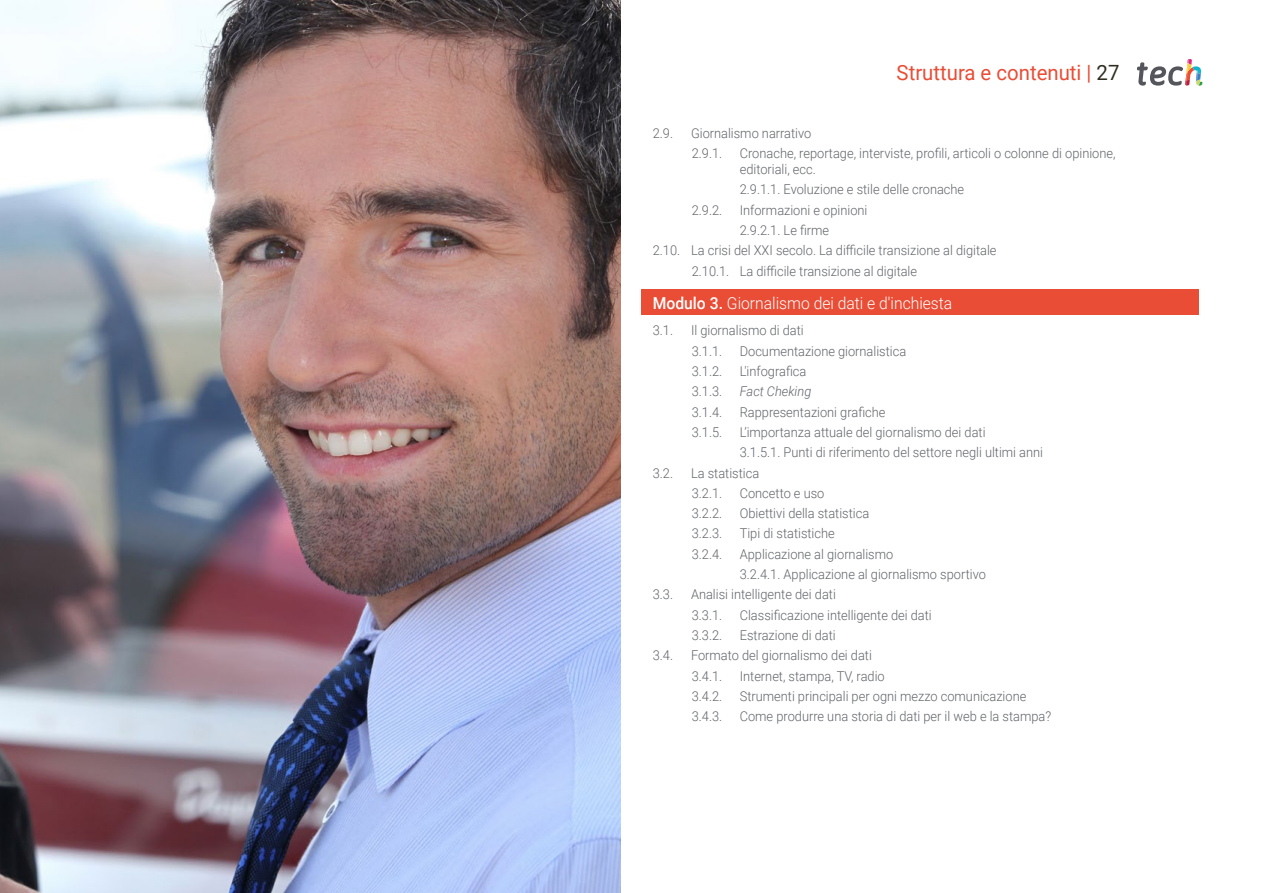
<style>
.page{position:relative;width:1263px;height:893px;background:#fff}
.page>*{position:absolute;margin:0;border:0;box-sizing:border-box;transform-origin:0 0}
.t1{font:21px "Roboto";color:#e94d35}
.t2{font:300 16.5px "Roboto";color:#fff;scale:.95 1}
.t3{font:300 13.5px/20.2px "Roboto";color:#61646a;scale:.95 1}
.t4{font:italic 300 13.5px "Roboto";color:#61646a;scale:.95 1}
.s1{color:#312e20}
.s2{font-weight:500}
</style>
<div class="page">
<img style="left:0;top:0;width:621px;height:893px">
<svg style="left:1137px;top:59px;width:65px;height:27px"></svg>
<div style="left:642px;top:290px;width:557px;height:25px;background:#e94d35"></div>
<h1 class="t1" style="left:897px;top:57px;width:224px">Struttura e contenuti | <span class="s1">27</span></h1>
<p class="t3" style="left:653px;top:122px;width:23px">2.9.</p>
<p class="t3" style="left:691px;top:122px;width:128px">Giornalismo narrativo<br>2.9.1.</p>
<p class="t3" style="left:740px;top:145px;width:397px;line-height:16px">Cronache, reportage, interviste, profili, articoli o colonne di opinione, editoriali, ecc.</p>
<p class="t3" style="left:740px;top:179px;width:238px">2.9.1.1. Evoluzione e stile delle cronache</p>
<p class="t3" style="left:692px;top:199px;width:34px">2.9.2.</p>
<p class="t3" style="left:740px;top:199px;width:136px">Informazioni e opinioni</p>
<p class="t3" style="left:740px;top:220px;width:96px">2.9.2.1. Le firme</p>
<p class="t3" style="left:653px;top:240px;width:363px">2.10. La crisi del XXI secolo. La difficile transizione al digitale</p>
<p class="t3" style="left:692px;top:260px;width:239px">2.10.1. La difficile transizione al digitale</p>
<p class="t2" style="left:653px;top:291px;width:317px"><span class="s2">Modulo 3.</span> Giornalismo dei dati e d'inchiesta</p>
<p class="t3" style="left:653px;top:320px;width:23px">3.1.</p>
<p class="t3" style="left:691px;top:320px;width:120px">Il giornalismo di dati<br>3.1.1.</p>
<p class="t3" style="left:740px;top:340px;width:177px">Documentazione giornalistica</p>
<p class="t3" style="left:692px;top:361px;width:34px">3.1.2.</p>
<p class="t3" style="left:740px;top:361px;width:72px">L'infografica</p>
<p class="t3" style="left:692px;top:381px;width:34px">3.1.3.</p>
<p class="t4" style="left:740px;top:382px;width:77px">Fact Cheking</p>
<p class="t3" style="left:692px;top:401px;width:34px">3.1.4.</p>
<p class="t3" style="left:740px;top:401px;width:155px">Rappresentazioni grafiche</p>
<p class="t3" style="left:692px;top:421px;width:34px">3.1.5.</p>
<p class="t3" style="left:740px;top:421px;width:321px">L’importanza attuale del giornalismo dei dati<br>3.1.5.1. Punti di riferimento del settore negli ultimi anni</p>
<p class="t3" style="left:653px;top:462px;width:23px">3.2.</p>
<p class="t3" style="left:691px;top:462px;width:73px">La statistica<br>3.2.1.</p>
<p class="t3" style="left:740px;top:482px;width:91px">Concetto e uso</p>
<p class="t3" style="left:692px;top:503px;width:34px">3.2.2.</p>
<p class="t3" style="left:740px;top:503px;width:138px">Obiettivi della statistica</p>
<p class="t3" style="left:692px;top:523px;width:34px">3.2.3.</p>
<p class="t3" style="left:740px;top:523px;width:101px">Tipi di statistiche</p>
<p class="t3" style="left:692px;top:543px;width:34px">3.2.4.</p>
<p class="t3" style="left:740px;top:543px;width:261px">Applicazione al giornalismo<br>3.2.4.1. Applicazione al giornalismo sportivo</p>
<p class="t3" style="left:653px;top:584px;width:23px">3.3.</p>
<p class="t3" style="left:691px;top:584px;width:154px">Analisi intelligente dei dati<br>3.3.1.</p>
<p class="t3" style="left:740px;top:604px;width:204px">Classificazione intelligente dei dati</p>
<p class="t3" style="left:692px;top:624px;width:34px">3.3.2.</p>
<p class="t3" style="left:740px;top:624px;width:103px">Estrazione di dati</p>
<p class="t3" style="left:653px;top:645px;width:23px">3.4.</p>
<p class="t3" style="left:691px;top:645px;width:192px">Formato del giornalismo dei dati<br>3.4.1.</p>
<p class="t3" style="left:740px;top:665px;width:154px">Internet, stampa, TV, radio</p>
<p class="t3" style="left:692px;top:685px;width:34px">3.4.2.</p>
<p class="t3" style="left:740px;top:685px;width:303px">Strumenti principali per ogni mezzo comunicazione</p>
<p class="t3" style="left:692px;top:706px;width:34px">3.4.3.</p>
<p class="t3" style="left:740px;top:706px;width:329px">Come produrre una storia di dati per il web e la stampa?</p>
</div>
